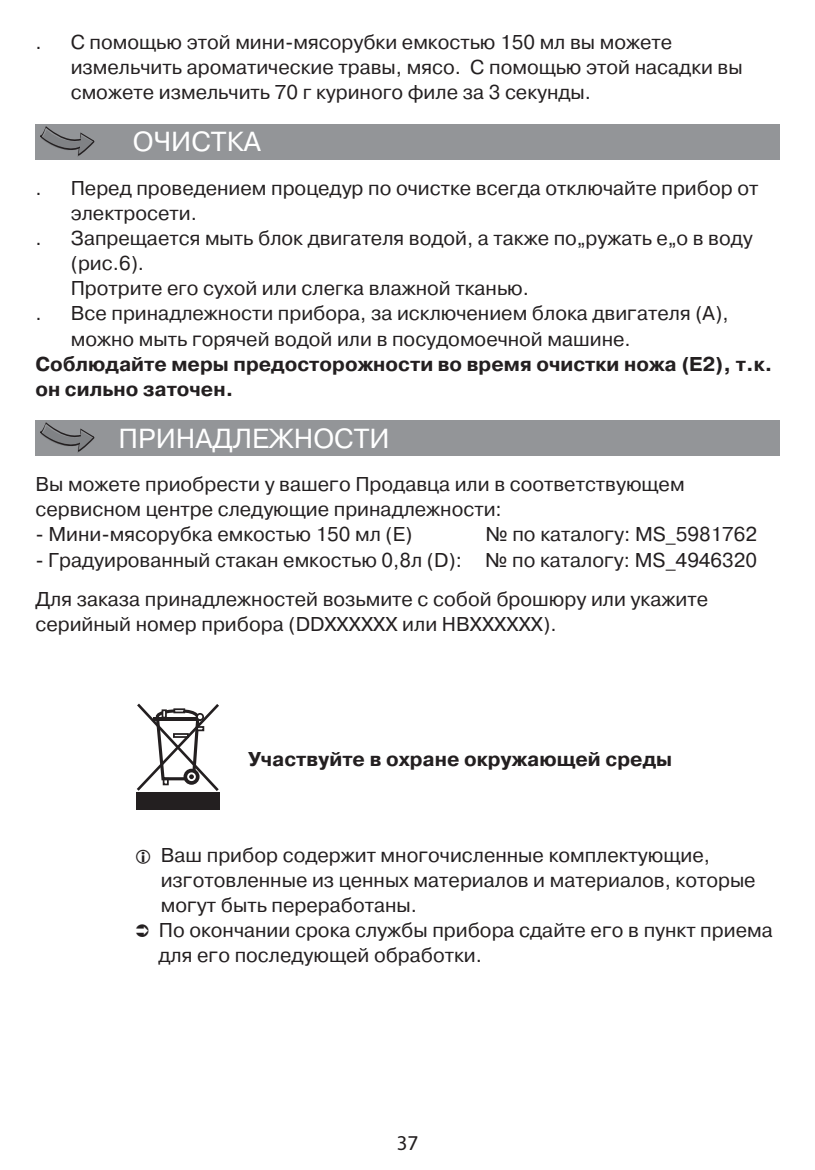
<style>
.page{position:relative;width:815px;height:1170px;background:#fff}
.page>*{position:absolute;margin:0;border:0;box-sizing:border-box;transform-origin:0 0}
.t1{font:27.5px "Pragmatica C";color:#fff}
.t2{font:20px/25px "Pragmatica C";color:#231f20}
.t3{font:700 20px "Pragmatica C";color:#231f20}
.t4{font:20px "FS Albert";color:#231f20}
.s1{font-family:"Cyrillic II Sans"}
</style>
<div class="page">
<div style="left:35px;top:420px;width:745px;height:35px;background:#939598"></div>
<svg style="left:40px;top:422px;width:54px;height:31px"></svg>
<div style="left:35px;top:124px;width:745px;height:35px;background:#939598"></div>
<svg style="left:40px;top:126px;width:54px;height:31px"></svg>
<svg style="left:137px;top:703px;width:82px;height:88px"></svg>
<div style="left:136px;top:792px;width:83px;height:17px;background:#231f20"></div>
<p class="t2" style="left:35px;top:30px;width:8px">.</p>
<p class="t2" style="left:35px;top:176px;width:8px">.</p>
<p class="t2" style="left:35px;top:226px;width:8px">.</p>
<p class="t2" style="left:71px;top:30px;width:673px">С помощью этой мини-мясорубки емкостью 150 мл вы можете измельчить ароматические травы, мясо. С помощью этой насадки вы сможете измельчить 70 г куриного филе за 3 секунды.</p>
<h1 class="t1" style="left:133px;top:125px;width:130px">ОЧИСТКА</h1>
<p class="t2" style="left:71px;top:176px;width:689px">Перед проведением процедур по очистке всегда отключайте прибор от электросети.</p>
<p class="t2" style="left:71px;top:226px;width:683px">Запрещается мыть блок двигателя водой, а также по„ружать е„о в воду (рис.6).<br>Протрите его сухой или слегка влажной тканью.</p>
<p class="t2" style="left:71px;top:301px;width:659px">Все принадлежности прибора, за исключением блока дви<span class="s1">„</span>ателя (А),</p>
<p class="t2" style="left:71px;top:326px;width:561px">можно мыть <span class="s1">„</span>орячей водой или в посудомоечной машине.</p>
<p class="t3" style="left:35px;top:352px;width:738px">Соблюдайте меры предосторожности во время очистки ножа (E2), т.к.</p>
<p class="t3" style="left:35px;top:377px;width:199px">он сильно заточен.</p>
<p class="t2" style="left:35px;top:301px;width:8px">.</p>
<h1 class="t1" style="left:119px;top:422px;width:273px">ПРИНАДЛЕЖНОСТИ</h1>
<p class="t2" style="left:35px;top:472px;width:651px">Вы можете приобрести у ваше<span class="s1">„</span>о Продавца или в соответствующем сервисном центре следующие принадлежности:</p>
<p class="t2" style="left:35px;top:522px;width:378px">- Мини-мясорубка емкостью 150 мл (Е)</p>
<p class="t2" style="left:485px;top:522px;width:273px">№ по катало<span class="s1">„</span>у: MS_5981762</p>
<p class="t2" style="left:35px;top:540px;width:723px;line-height:39.2px">- Градуированный стакан емкостью 0,8л (D): № по катало<span class="s1">„</span>у: MS_4946320<br>Для заказа принадлежностей возьмите с собой брошюру или укажите</p>
<p class="t2" style="left:35px;top:611px;width:523px">серийный номер прибора (DDXXXXXX или HBXXXXXX).</p>
<p class="t3" style="left:248px;top:747px;width:426px">Участвуйте в охране окружающей среды</p>
<p class="t2" style="left:159px;top:842px;width:616px">Ваш прибор содержит мно<span class="s1">„</span>очисленные комплектующие, из<span class="s1">„</span>отовленные из ценных материалов и материалов, которые мо<span class="s1">„</span>ут быть переработаны.<br>По окончании срока службы прибора сдайте е<span class="s1">„</span>о в пункт приема для е<span class="s1">„</span>о последующей обработки.</p>
<p class="t4" style="left:396px;top:1135px;width:23px">37</p>
</div>
